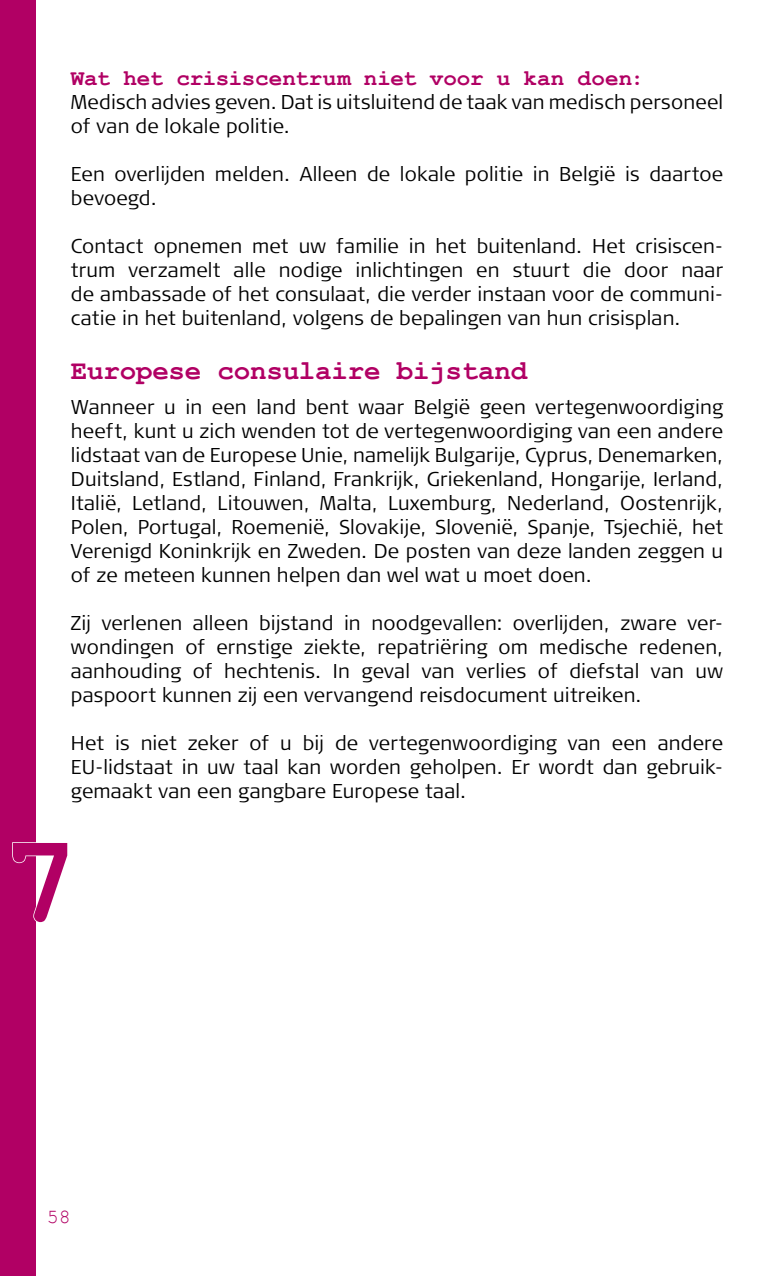
<style>
.page{position:relative;width:780px;height:1276px;background:#fff}
.page>*{position:absolute;margin:0;border:0;box-sizing:border-box;transform-origin:0 0}
.t1{font:700 125px "Courier New";color:#b10064}
.t2{font:700 27.5px "Courier New";letter-spacing:-.01em;color:#b10064}
.t3{font:700 22.5px "Courier New";color:#b10064}
.t4{font:300 20px/24px "Signa OT";letter-spacing:.01em;color:#000;text-align:justify}
.t5{font:20px "Courier New";color:#b10064}
</style>
<div class="page">
<div style="left:0;top:0;width:35px;height:1276px;background:#b10064"></div>
<svg style="left:12px;top:841px;width:24px;height:82px"></svg>
<p class="t3" style="left:71px;top:64px;width:574px">Wat het crisiscentrum niet voor u kan doen:</p>
<p class="t4" style="left:71px;top:90px;width:654px">Medisch advies geven. Dat is uitsluitend de taak van medisch personeel of van de lokale politie.</p>
<p class="t4" style="left:71px;top:162px;width:653px">Een overlijden melden. Alleen de lokale politie in België is daartoe bevoegd.</p>
<p class="t4" style="left:71px;top:234px;width:654px">Contact opnemen met uw familie in het buitenland. Het crisiscen&shy;trum verzamelt alle nodige inlichtingen en stuurt die door naar de ambassade of het consulaat, die verder instaan voor de communi&shy;catie in het buitenland, volgens de bepalingen van hun crisisplan.</p>
<h2 class="t2" style="left:71px;top:354px;width:458px">Europese consulaire bijstand</h2>
<p class="t4" style="left:71px;top:395px;width:654px">Wanneer u in een land bent waar België geen vertegenwoordiging heeft, kunt u zich wenden tot de vertegenwoordiging van een andere lidstaat van de Europese Unie, namelijk Bulgarije, Cyprus, Denemarken, Duitsland, Estland, Finland, Frankrijk, Griekenland, Hongarije, Ierland, Italië, Letland, Litouwen, Malta, Luxemburg, Nederland, Oostenrijk, Polen, Portugal, Roemenië, Slovakije, Slovenië, Spanje, Tsjechië, het Verenigd Koninkrijk en Zweden. De posten van deze landen zeggen u of ze meteen kunnen helpen dan wel wat u moet doen.</p>
<p class="t4" style="left:71px;top:611px;width:654px">Zij verlenen alleen bijstand in noodgevallen: overlijden, zware ver&shy;wondingen of ernstige ziekte, repatriëring om medische redenen, aanhouding of hechtenis. In geval van verlies of diefstal van uw paspoort kunnen zij een vervangend reisdocument uitreiken.</p>
<p class="t4" style="left:71px;top:731px;width:653px">Het is niet zeker of u bij de vertegenwoordiging van een andere EU-lidstaat in uw taal kan worden geholpen. Er wordt dan gebruik&shy;gemaakt van een gangbare Europese taal.</p>
<h1 class="t1" style="left:4px;top:805px;width:77px">7</h1>
<p class="t5" style="left:47px;top:1204px;width:25px">58</p>
</div>
